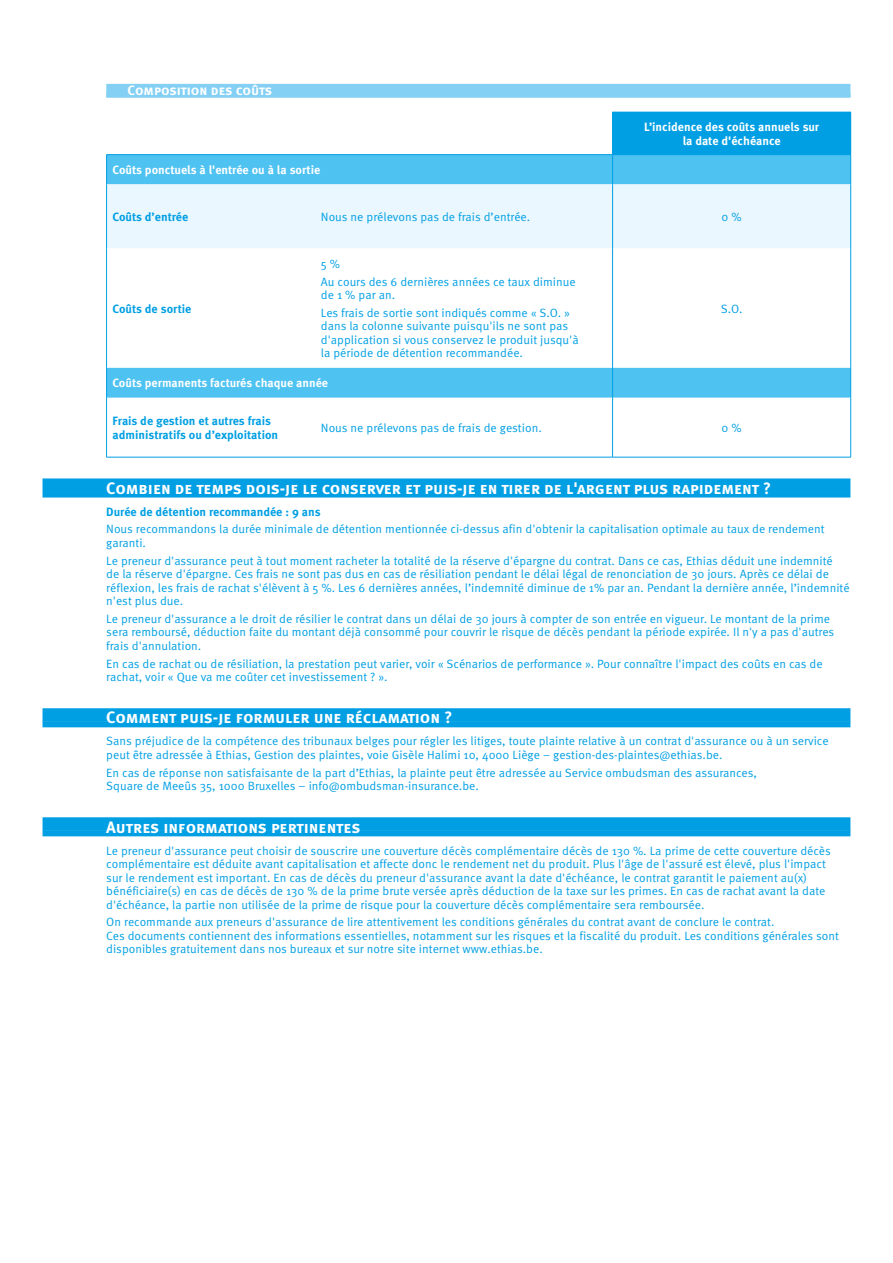
<style>
.page{position:relative;width:893px;height:1263px;background:#fff}
.page>*{position:absolute;margin:0;border:0;box-sizing:border-box;transform-origin:0 0}
.t1{font:700 16.5px "Meta Pro";letter-spacing:-.005em;color:#fff}
.t2{font:700 13.5px "Meta Pro";letter-spacing:-.01em;color:#fff}
.t3{font:12px/13.5px "Meta Pro Norm";color:#009fe3}
.t4{font:700 12px/13.5px "Meta Pro";color:#009fe3}
.t5{font:700 12px/13.5px "Meta Pro";color:#fff;text-align:center}
</style>
<div class="page">
<div style="left:106px;top:84px;width:744px;height:13px;background:#84d0f5"></div>
<div style="left:106px;top:93px;width:744px;height:5px;background:#84d0f5"></div>
<div style="left:43px;top:478px;width:807px;height:14px;background:#009fe3"></div>
<div style="left:43px;top:491px;width:807px;height:6px;background:#009fe3"></div>
<div style="left:43px;top:708px;width:807px;height:14px;background:#009fe3"></div>
<div style="left:43px;top:721px;width:807px;height:6px;background:#009fe3"></div>
<div style="left:43px;top:817px;width:807px;height:14px;background:#009fe3"></div>
<div style="left:43px;top:830px;width:807px;height:6px;background:#009fe3"></div>
<div style="left:613px;top:112px;width:238px;height:43px;background:#009fe3"></div>
<div style="left:107px;top:184px;width:743px;height:64px;background:#ebf7fe"></div>
<div style="left:107px;top:368px;width:743px;height:30px;background:#4ec2f1"></div>
<hr style="left:850px;top:184px;width:1px;height:64px;background:#009fe3">
<hr style="left:850px;top:248px;width:1px;height:120px;background:#009fe3">
<hr style="left:850px;top:368px;width:1px;height:30px;background:#009fe3">
<hr style="left:850px;top:398px;width:1px;height:59px;background:#009fe3">
<hr style="left:613px;top:457px;width:238px;height:1px;background:#009fe3">
<hr style="left:612px;top:112px;width:1px;height:42px;background:#009fe3">
<hr style="left:106px;top:154px;width:209px;height:1px;background:#009fe3">
<hr style="left:315px;top:154px;width:298px;height:1px;background:#009fe3">
<div style="left:106px;top:155px;width:745px;height:29px;background:#4ec2f1"></div>
<hr style="left:106px;top:184px;width:1px;height:64px;background:#009fe3">
<hr style="left:612px;top:184px;width:1px;height:64px;background:#009fe3">
<hr style="left:106px;top:248px;width:1px;height:120px;background:#009fe3">
<hr style="left:612px;top:248px;width:1px;height:120px;background:#009fe3">
<hr style="left:106px;top:368px;width:1px;height:30px;background:#009fe3">
<hr style="left:612px;top:368px;width:1px;height:30px;background:#009fe3">
<hr style="left:106px;top:398px;width:1px;height:59px;background:#009fe3">
<hr style="left:612px;top:398px;width:1px;height:59px;background:#009fe3">
<hr style="left:106px;top:457px;width:209px;height:1px;background:#009fe3">
<hr style="left:315px;top:457px;width:298px;height:1px;background:#009fe3">
<p class="t2" style="left:128px;top:80px;width:146px">Composition des coûts</p>
<p class="t5" style="left:644px;top:119px;width:177px">L’incidence des coûts annuels sur la date d'échéance</p>
<p class="t5" style="left:113px;top:162px;width:209px">Coûts ponctuels à l'entrée ou à la sortie</p>
<p class="t4" style="left:113px;top:209px;width:77px">Coûts d’entrée</p>
<p class="t3" style="left:321px;top:209px;width:211px">Nous ne prélevons pas de frais d’entrée.</p>
<p class="t3" style="left:721px;top:209px;width:22px">0 %</p>
<p class="t4" style="left:113px;top:301px;width:80px">Coûts de sortie</p>
<p class="t3" style="left:321px;top:254px;width:256px;line-height:17.7px">5 %<br>Au cours des 6 dernières années ce taux diminue</p>
<p class="t3" style="left:321px;top:285px;width:251px;line-height:17.7px">de 1 % par an.<br>Les frais de sortie sont indiqués comme « S.O. »</p>
<p class="t3" style="left:321px;top:319px;width:259px">dans la colonne suivante puisqu'ils ne sont pas d'application si vous conservez le produit jusqu'à la période de détention recommandée.</p>
<p class="t3" style="left:721px;top:301px;width:23px">S.O.</p>
<p class="t5" style="left:113px;top:376px;width:217px">Coûts permanents facturés chaque année</p>
<p class="t4" style="left:113px;top:413px;width:167px">Frais de gestion et autres frais administratifs ou d’exploitation</p>
<p class="t3" style="left:321px;top:420px;width:222px">Nous ne prélevons pas de frais de gestion.</p>
<p class="t3" style="left:721px;top:420px;width:22px">0 %</p>
<h1 class="t1" style="left:106px;top:475px;width:666px">Combien de temps dois-je le conserver et puis-je en tirer de l'argent plus rapidement ?</h1>
<p class="t4" style="left:106px;top:504px;width:216px">Durée de détention recommandée : 9 ans</p>
<p class="t3" style="left:106px;top:522px;width:720px">Nous recommandons la durée minimale de détention mentionnée ci-dessus afin d'obtenir la capitalisation optimale au taux de rendement garanti.</p>
<p class="t3" style="left:106px;top:553px;width:745px">Le preneur d'assurance peut à tout moment racheter la totalité de la réserve d'épargne du contrat. Dans ce cas, Ethias déduit une indemnité<br>de la réserve d'épargne. Ces frais ne sont pas dus en cas de résiliation pendant le délai légal de renonciation de 30 jours. Après ce délai de réflexion, les frais de rachat s'élèvent à 5 %. Les 6 dernières années, l’indemnité diminue de 1% par an. Pendant la dernière année, l’indemnité n'est plus due.</p>
<p class="t3" style="left:106px;top:611px;width:729px">Le preneur d'assurance a le droit de résilier le contrat dans un délai de 30 jours à compter de son entrée en vigueur. Le montant de la prime sera remboursé, déduction faite du montant déjà consommé pour couvrir le risque de décès pendant la période expirée. Il n'y a pas d'autres frais d'annulation.</p>
<p class="t3" style="left:106px;top:656px;width:718px">En cas de rachat ou de résiliation, la prestation peut varier, voir « Scénarios de performance ». Pour connaître l'impact des coûts en cas de rachat, voir « Que va me coûter cet investissement ? ».</p>
<h1 class="t1" style="left:106px;top:705px;width:348px">Comment puis-je formuler une réclamation ?</h1>
<p class="t3" style="left:106px;top:734px;width:724px">Sans préjudice de la compétence des tribunaux belges pour régler les litiges, toute plainte relative à un contrat d'assurance ou à un service peut être adressée à Ethias, Gestion des plaintes, voie Gisèle Halimi 10, 4000 Liège – gestion-des-plaintes@ethias.be.</p>
<p class="t3" style="left:106px;top:765px;width:652px">En cas de réponse non satisfaisante de la part d’Ethias, la plainte peut être adressée au Service ombudsman des assurances,<br>Square de Meeûs 35, 1000 Bruxelles – info@ombudsman-insurance.be.</p>
<h1 class="t1" style="left:106px;top:814px;width:256px">Autres informations pertinentes</h1>
<p class="t3" style="left:106px;top:843px;width:726px">Le preneur d'assurance peut choisir de souscrire une couverture décès complémentaire décès de 130 %. La prime de cette couverture décès complémentaire est déduite avant capitalisation et affecte donc le rendement net du produit. Plus l'âge de l'assuré est élevé, plus l'impact sur le rendement est important. En cas de décès du preneur d'assurance avant la date d'échéance, le contrat garantit le paiement au(x) bénéficiaire(s) en cas de décès de 130 % de la prime brute versée après déduction de la taxe sur les primes. En cas de rachat avant la date d'échéance, la partie non utilisée de la prime de risque pour la couverture décès complémentaire sera remboursée.</p>
<p class="t3" style="left:106px;top:914px;width:734px">On recommande aux preneurs d'assurance de lire attentivement les conditions générales du contrat avant de conclure le contrat.<br>Ces documents contiennent des informations essentielles, notamment sur les risques et la fiscalité du produit. Les conditions générales sont disponibles gratuitement dans nos bureaux et sur notre site internet www.ethias.be.</p>
</div>
